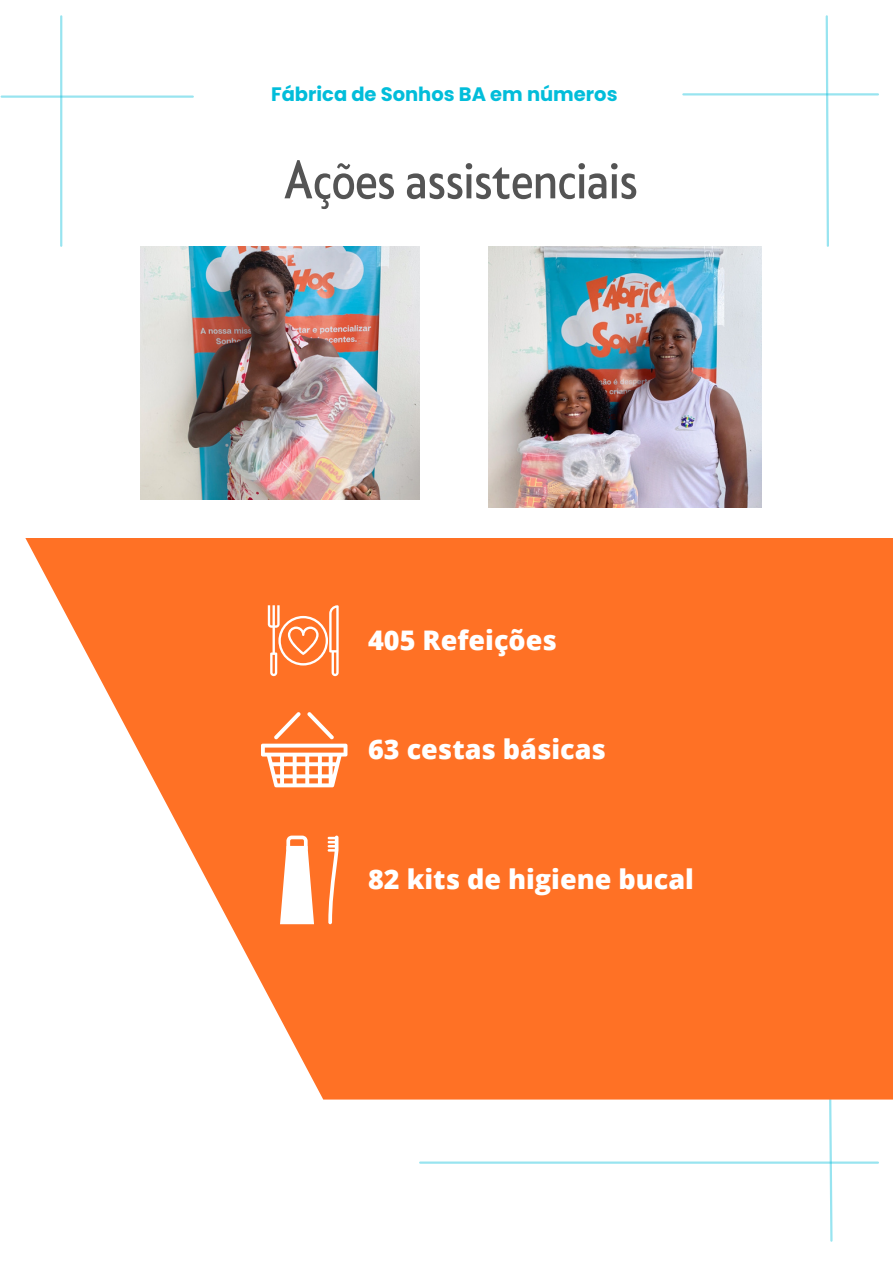
<style>
.page{position:relative;width:893px;height:1264px;background:#fff}
.page>*{position:absolute;margin:0;border:0;box-sizing:border-box;transform-origin:0 0}
.t1{font:51.15px "Klein Condensed";color:#545454}
.t2{font:800 27px "Open Sans";color:#fff}
.t3{font:700 19.5px "Poppins";color:#02bdda}
</style>
<div class="page">
<hr style="left:683px;top:93px;width:194px;height:2px;background:#02bdda">
<svg style="left:824px;top:15px;width:6px;height:232px"></svg>
<hr style="left:2px;top:95px;width:191px;height:3px;background:#02bdda">
<hr style="left:60px;top:16px;width:2px;height:230px;background:#02bdda">
<svg style="left:826px;top:1099px;width:7px;height:143px"></svg>
<hr style="left:420px;top:1161px;width:457px;height:2px;background:#02bdda">
<svg style="left:25px;top:538px;width:867px;height:561px;fill:#ff7125"></svg>
<svg style="left:268px;top:605px;width:70px;height:71px;background:#ff9359"></svg>
<svg style="left:261px;top:712px;width:86px;height:75px"></svg>
<svg style="left:280px;top:835px;width:34px;height:89px"></svg>
<svg style="left:327px;top:835px;width:11px;height:89px"></svg>
<img style="left:140px;top:247px;width:279px;height:253px">
<img style="left:488px;top:247px;width:273px;height:261px">
<p class="t3" style="left:271px;top:81px;width:348px">Fábrica de Sonhos BA em números</p>
<h1 class="t1" style="left:283px;top:153px;width:355px">Ações assistenciais</h1>
<p class="t2" style="left:368px;top:621px;width:190px">405 Refeições</p>
<p class="t2" style="left:368px;top:730px;width:239px">63 cestas básicas</p>
<p class="t2" style="left:368px;top:860px;width:327px">82 kits de higiene bucal</p>
</div>
